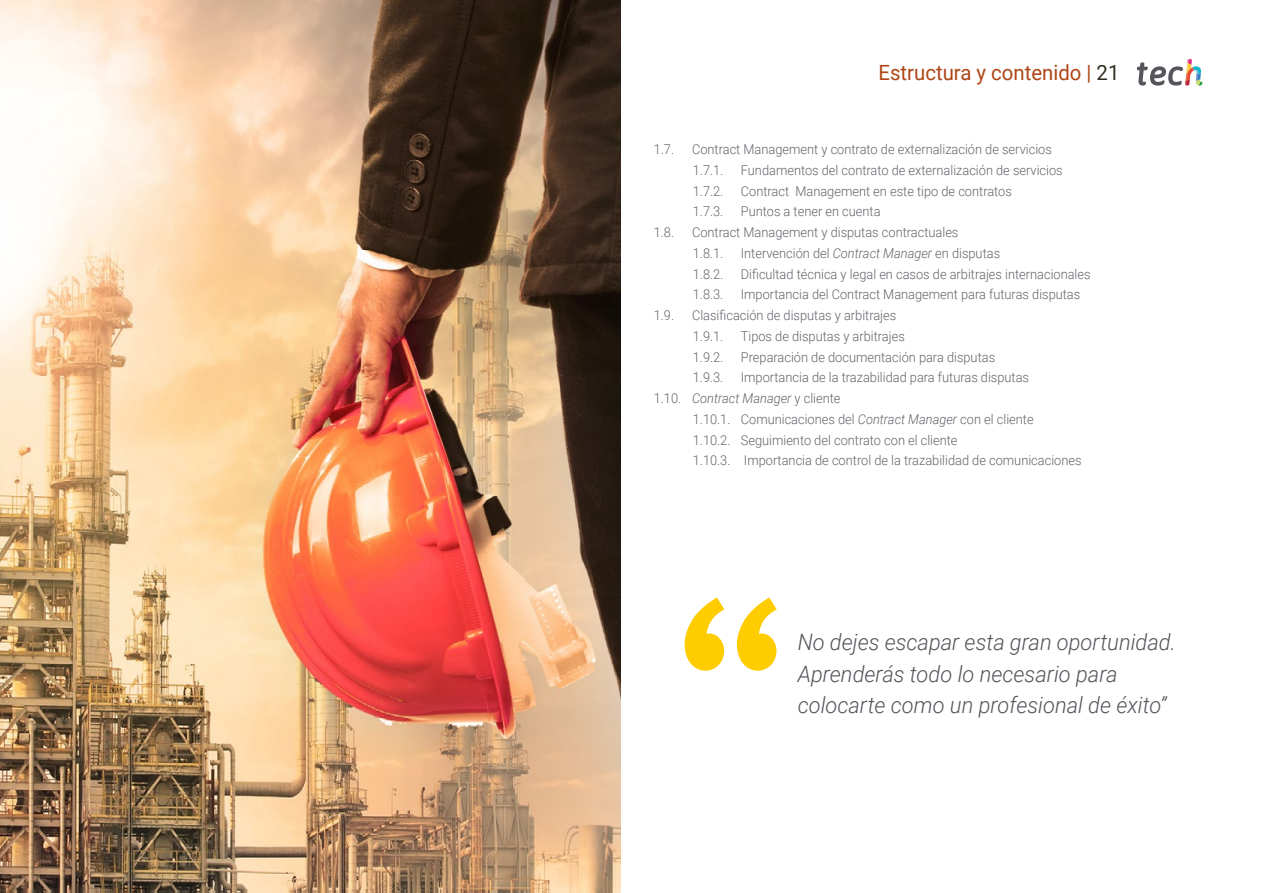
<style>
.page{position:relative;width:1263px;height:893px;background:#fff}
.page>*{position:absolute;margin:0;border:0;box-sizing:border-box;transform-origin:0 0}
.t1{font:italic 300 22.5px/31.5px "Roboto";color:#52555b}
.t2{font:21px "Roboto";color:#ae4615}
.t3{font:300 13.5px/20.7px "Roboto";color:#61646a;scale:.95 1}
.s1{color:#312e20}
.s2{font-style:italic}
</style>
<div class="page">
<img style="left:0;top:0;width:621px;height:893px">
<svg style="left:1137px;top:59px;width:65px;height:27px"></svg>
<svg style="left:685px;top:597px;width:92px;height:74px"></svg>
<h2 class="t2" style="left:878px;top:57px;width:242px">Estructura y contenido | <span class="s1">21</span></h2>
<p class="t3" style="left:654px;top:139px;width:23px">1.7.</p>
<p class="t3" style="left:692px;top:139px;width:380px">Contract Management y contrato de externalización de servicios<br>1.7.1.</p>
<p class="t3" style="left:741px;top:159px;width:340px">Fundamentos del contrato de externalización de servicios</p>
<p class="t3" style="left:693px;top:180px;width:34px">1.7.2.</p>
<p class="t3" style="left:741px;top:180px;width:287px">Contract Management en este tipo de contratos</p>
<p class="t3" style="left:693px;top:201px;width:34px">1.7.3.</p>
<p class="t3" style="left:741px;top:201px;width:149px">Puntos a tener en cuenta</p>
<p class="t3" style="left:654px;top:222px;width:23px">1.8.</p>
<p class="t3" style="left:692px;top:222px;width:282px">Contract Management y disputas contractuales<br>1.8.1.</p>
<p class="t3" style="left:741px;top:242px;width:274px">Intervención del <span class="s2">Contract Manager</span> en disputas</p>
<p class="t3" style="left:693px;top:263px;width:34px">1.8.2.</p>
<p class="t3" style="left:741px;top:263px;width:370px">Dificultad técnica y legal en casos de arbitrajes internacionales</p>
<p class="t3" style="left:693px;top:284px;width:34px">1.8.3.</p>
<p class="t3" style="left:741px;top:284px;width:359px">Importancia del Contract Management para futuras disputas</p>
<p class="t3" style="left:654px;top:305px;width:23px">1.9.</p>
<p class="t3" style="left:692px;top:305px;width:216px">Clasificación de disputas y arbitrajes<br>1.9.1.</p>
<p class="t3" style="left:741px;top:325px;width:174px">Tipos de disputas y arbitrajes</p>
<p class="t3" style="left:693px;top:346px;width:34px">1.9.2.</p>
<p class="t3" style="left:741px;top:346px;width:269px">Preparación de documentación para disputas</p>
<p class="t3" style="left:693px;top:367px;width:34px">1.9.3.</p>
<p class="t3" style="left:654px;top:367px;width:396px;text-indent:87px">Importancia de la trazabilidad para futuras disputas<br>1.10. <span class="s2">Contract Manager</span> y cliente</p>
<p class="t3" style="left:693px;top:408px;width:411px">1.10.1. Comunicaciones del <span class="s2">Contract Manager</span> con el cliente<br>1.10.2. Seguimiento del contrato con el cliente<br>1.10.3. Importancia de control de la trazabilidad de comunicaciones</p>
<h1 class="t1" style="left:798px;top:626px;width:380px">No dejes escapar esta gran oportunidad.<br>Aprenderás todo lo necesario para colocarte como un profesional de éxito”</h1>
</div>
